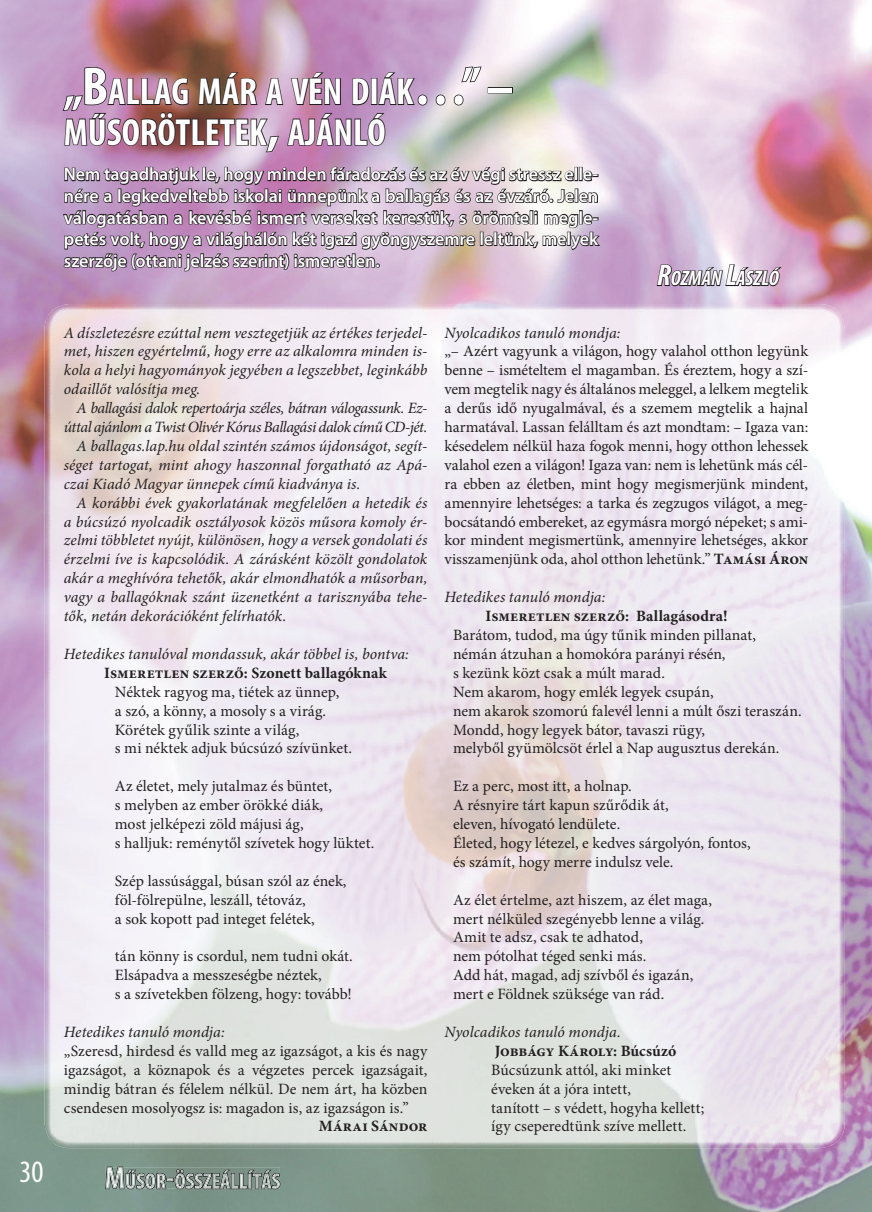
<style>
.page{position:relative;width:872px;height:1212px;background:#fff}
.page>*{position:absolute;margin:0;border:0;box-sizing:border-box;transform-origin:0 0}
.t1{font:700 condensed 37.8px/40.5px "Myriad Pro";color:#fff}
.t2{font:condensed 31.2px "Myriad Pro";color:#fff}
.t3{font:italic 700 condensed 21px "Myriad Pro";color:#fff}
.t4{font:600 18px/21.6px "Myriad Pro";letter-spacing:-.005em;color:#fff;text-align:justify}
.t5{font:15.75px/18.9px "Minion Pro";color:#231f20}
.t6{font:italic 15.75px/18.9px "Minion Pro";color:#231f20;text-align:justify}
.t7{font:italic 15.75px "Minion Pro";letter-spacing:-.03em;color:#231f20}
.t8{font:700 15.75px "Minion Pro";letter-spacing:.005em;color:#231f20}
.s1{font-size:54px}
.s2{font-size:30px}
.s3{font-weight:700}
</style>
<div class="page">
<img style="left:0;top:0;width:872px;height:315px">
<img style="left:0;top:315px;width:50px;height:897px">
<img style="left:822px;top:315px;width:50px;height:897px">
<img style="left:50px;top:1148px;width:772px;height:64px">
<img style="left:105px;top:1166px;width:176px;height:23px">
<img style="left:267px;top:1167px;width:9px;height:22px">
<img style="left:106px;top:1167px;width:161px;height:22px">
<svg style="left:656px;top:208px;width:127px;height:96px;background:#c8b3ca"></svg>
<img style="left:62px;top:66px;width:539px;height:238px">
<img style="left:791px;top:304px;width:54px;height:844px">
<h2 class="t2" style="left:19px;top:1153px;width:26px">30</h2>
<h1 class="t1" style="left:64px;top:71px;width:451px"><span class="s1">„B</span>ALLAG MÁR A VÉN DIÁK<span class="s1">…” –<br></span>MŰSORÖTLETEK<span class="s1">,</span> AJÁNLÓ</h1>
<p class="t4" style="left:64px;top:163px;width:536px">Nem tagadhatjuk le, hogy minden fáradozás és az év végi stressz elle&shy;nére a legkedveltebb iskolai ünnepünk a ballagás és az évzáró. Jelen válogatásban a kevésbé ismert verseket kerestük, s örömteli megle&shy;petés volt, hogy a világhálón két igazi gyöngyszemre leltünk, melyek szerzője (ottani jelzés szerint) ismeretlen.</p>
<h3 class="t3" style="left:657px;top:265px;width:123px"><span class="s2">R</span>OZMÁN <span class="s2">L</span>ÁSZLÓ</h3>
<p class="t6" style="left:64px;top:323px;width:365px">A díszletezésre ezúttal nem vesztegetjük az értékes terjedel&shy;met, hiszen egyértelmű, hogy erre az alkalomra minden is&shy;kola a helyi hagyományok jegyében a legszebbet, leginkább odaillőt valósítja meg.</p>
<p class="t7" style="left:77px;top:397px;width:352px">A ballagási dalok repertoárja széles, bátran válogassunk. Ez-</p>
<p class="t7" style="left:64px;top:416px;width:365px">úttal ajánlom a Twist Olivér Kórus Ballagási dalok című CD-jét.</p>
<p class="t6" style="left:77px;top:436px;width:352px">A ballagas.lap.hu oldal szintén számos újdonságot, segít-</p>
<p class="t6" style="left:64px;top:455px;width:365px">séget tartogat, mint ahogy haszonnal forgatható az Apá-</p>
<p class="t6" style="left:64px;top:474px;width:298px">czai Kiadó Magyar ünnepek című kiadványa is.</p>
<p class="t6" style="left:77px;top:493px;width:352px">A korábbi évek gyakorlatának megfelelően a hetedik és</p>
<p class="t6" style="left:64px;top:512px;width:365px">a búcsúzó nyolcadik osztályosok közös műsora komoly ér-</p>
<p class="t6" style="left:64px;top:531px;width:365px">zelmi többletet nyújt, különösen, hogy a versek gondolati és</p>
<p class="t6" style="left:64px;top:550px;width:365px">érzelmi íve is kapcsolódik. A zárásként közölt gondolatok</p>
<p class="t6" style="left:64px;top:569px;width:365px">akár a meghívóra tehetők, akár elmondhatók a műsorban,</p>
<p class="t6" style="left:64px;top:588px;width:365px">vagy a ballagóknak szánt üzenetként a tarisznyába tehe-</p>
<p class="t6" style="left:64px;top:606px;width:224px">tők, netán dekorációként felírhatók.</p>
<p class="t6" style="left:64px;top:644px;width:346px">Hetedikes tanulóval mondassuk, akár többel is, bontva:</p>
<p class="t8" style="left:104px;top:662px;width:284px">Ismeretlen szerző: Szonett ballagóknak</p>
<p class="t5" style="left:115px;top:682px;width:239px">Néktek ragyog ma, tiétek az ünnep,<br>a szó, a könny, a mosoly s a virág.<br>Körétek gyűlik szinte a világ,<br>s mi néktek adjuk búcsúzó szívünket.</p>
<p class="t5" style="left:115px;top:777px;width:261px">Az életet, mely jutalmaz és büntet,<br>s melyben az ember örökké diák,<br>most jelképezi zöld májusi ág,<br>s halljuk: reménytől szívetek hogy lüktet.</p>
<p class="t5" style="left:115px;top:871px;width:233px">Szép lassúsággal, búsan szól az ének, föl-fölrepülne, leszáll, tétováz,<br>a sok kopott pad integet felétek,</p>
<p class="t5" style="left:115px;top:947px;width:239px">tán könny is csordul, nem tudni okát.<br>Elsápadva a messzeségbe néztek,<br>s a szívetekben fölzeng, hogy: tovább!</p>
<p class="t6" style="left:64px;top:1022px;width:162px">Hetedikes tanuló mondja:</p>
<p class="t5" style="left:64px;top:1041px;width:365px;text-align:justify">„Szeresd, hirdesd és valld meg az igazságot, a kis és nagy igazságot, a köznapok és a végzetes percek igazságait, mindig bátran és félelem nélkül. De nem árt, ha közben csendesen mosolyogsz is: magadon is, az igazságon is.”</p>
<p class="t8" style="left:319px;top:1115px;width:110px">Márai Sándor</p>
<p class="t6" style="left:444px;top:323px;width:177px">Nyolcadikos tanuló mondja:</p>
<p class="t5" style="left:444px;top:342px;width:365px;text-align:justify">„– Azért vagyunk a világon, hogy valahol otthon legyünk benne – ismételtem el magamban. És éreztem, hogy a szí&shy;vem megtelik nagy és általános meleggel, a lelkem megtelik a derűs idő nyugalmával, és a szemem megtelik a hajnal harmatával. Lassan felálltam és azt mondtam: – Igaza van: késedelem nélkül haza fogok menni, hogy otthon lehessek valahol ezen a világon! Igaza van: nem is lehetünk más cél&shy;ra ebben az életben, mint hogy megismerjünk mindent, amennyire lehetséges: a tarka és zegzugos világot, a meg&shy;bocsátandó embereket, az egymásra morgó népeket; s ami&shy;kor mindent megismertünk, amennyire lehetséges, akkor visszamenjünk oda, ahol otthon lehetünk.” <span class="s3">Tamási Áron</span></p>
<p class="t6" style="left:444px;top:588px;width:162px">Hetedikes tanuló mondja:</p>
<p class="t8" style="left:485px;top:605px;width:244px">Ismeretlen szerző: Ballagásodra!</p>
<p class="t5" style="left:453px;top:625px;width:350px">Barátom, tudod, ma úgy tűnik minden pillanat, némán átzuhan a homokóra parányi résén,<br>s kezünk közt csak a múlt marad.<br>Nem akarom, hogy emlék legyek csupán,<br>nem akarok szomorú falevél lenni a múlt őszi teraszán.<br>Mondd, hogy legyek bátor, tavaszi rügy,<br>melyből gyümölcsöt érlel a Nap augusztus derekán.</p>
<p class="t5" style="left:453px;top:777px;width:299px">Ez a perc, most itt, a holnap.<br>A résnyire tárt kapun szűrődik át,<br>eleven, hívogató lendülete.<br>Életed, hogy létezel, e kedves sárgolyón, fontos, és számít, hogy merre indulsz vele.</p>
<p class="t5" style="left:453px;top:890px;width:260px">Az élet értelme, azt hiszem, az élet maga, mert nélküled szegényebb lenne a világ.<br>Amit te adsz, csak te adhatod,<br>nem pótolhat téged senki más.<br>Add hát, magad, adj szívből és igazán, mert e Földnek szüksége van rád.</p>
<p class="t6" style="left:444px;top:1022px;width:178px">Nyolcadikos tanuló mondja.</p>
<p class="t8" style="left:495px;top:1040px;width:183px">Jobbágy Károly: Búcsúzó</p>
<p class="t5" style="left:491px;top:1060px;width:214px">Búcsúzunk attól, aki minket éveken át a jóra intett,<br>tanított – s védett, hogyha kellett; így cseperedtünk szíve mellett.</p>
</div>
